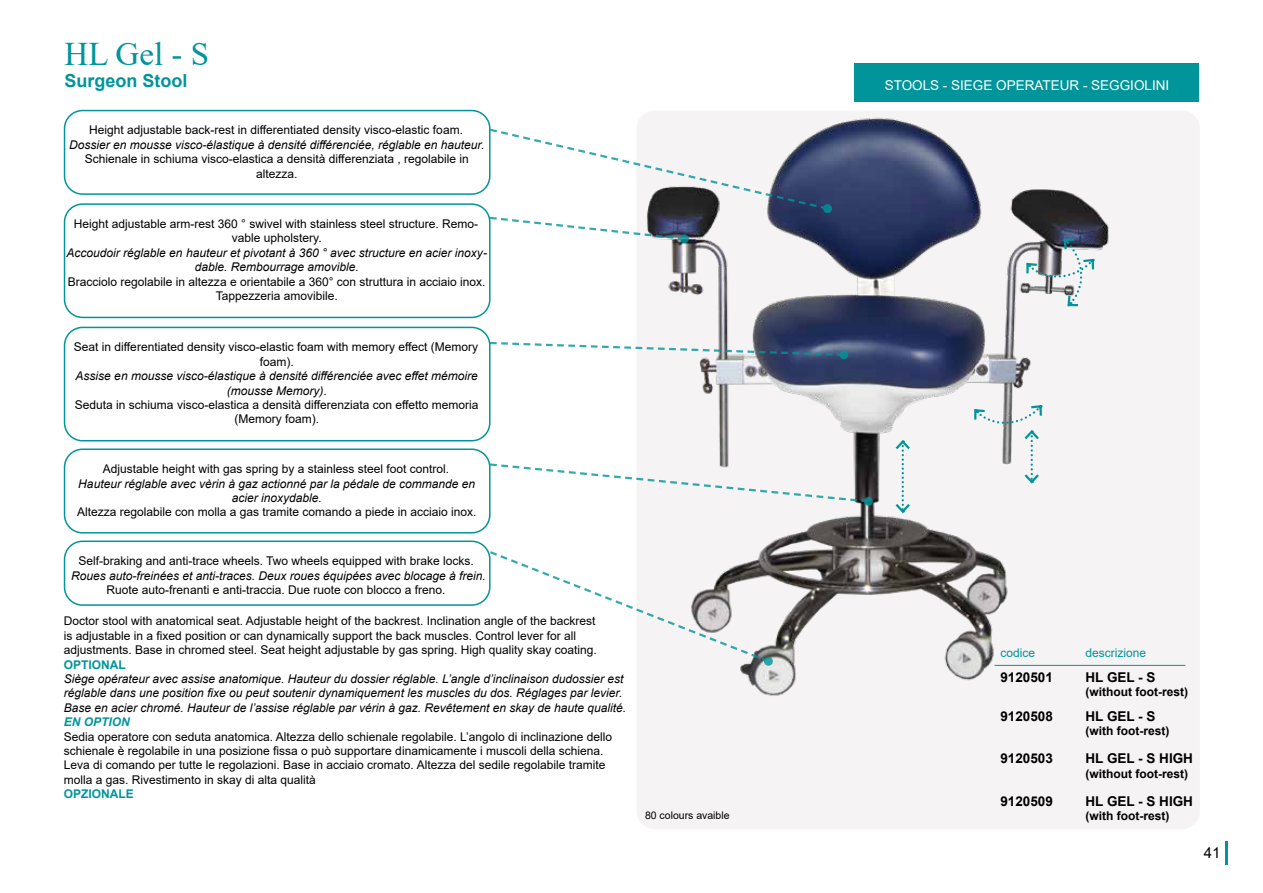
<style>
.page{position:relative;width:1263px;height:893px;background:#fff}
.page>*{position:absolute;margin:0;border:0;box-sizing:border-box;transform-origin:0 0}
.t1{font:33px "Times New Roman";color:#00959a}
.t2{font:700 18px "Arial";color:#00959a}
.t3{font:15px "Arial";color:#000}
.t4{font:700 13.5px "Arial";color:#000}
.t5{font:13.5px "Arial";color:#fff}
.t6{font:12px/14.4px "Arial";color:#000;text-align:center}
.t7{font:italic 12px/14.4px "Arial";color:#000;text-align:center}
.t8{font:700 12px "Arial";color:#000}
.t9{font:700 12px "Arial";color:#00959a}
.t10{font:12px "Arial";color:#00959a}
.t11{font:italic 700 12px "Arial";color:#00959a}
.t12{font:10.5px "Arial";color:#000}
.s1{font-style:italic}
</style>
<div class="page">
<div style="left:636px;top:111px;width:564px;height:718px;background:#f2efef;border-radius:18px"></div>
<hr style="left:1225px;top:841px;width:3px;height:23px;background:#00959a">
<img style="left:636px;top:118px;width:519px;height:578px">
<svg style="left:893px;top:438px;width:19px;height:77px"></svg>
<svg style="left:973px;top:403px;width:71px;height:82px"></svg>
<svg style="left:1025px;top:237px;width:71px;height:70px"></svg>
<div style="left:855px;top:64px;width:344px;height:38px;background:#00959a"></div>
<hr style="left:994px;top:665px;width:191px;height:1px;background:#00959a">
<div style="left:64px;top:110px;width:426px;height:85px;border:2px solid #00959a;border-radius:18px"></div>
<svg style="left:823px;top:204px;width:9px;height:9px"></svg>
<div style="left:64px;top:203px;width:426px;height:115px;border:2px solid #00959a;border-radius:18px"></div>
<div style="left:64px;top:327px;width:426px;height:114px;border:2px solid #00959a;border-radius:18px"></div>
<svg style="left:488px;top:341px;width:358px;height:16px"></svg>
<svg style="left:839px;top:350px;width:9px;height:9px"></svg>
<div style="left:64px;top:448px;width:426px;height:85px;border:2px solid #00959a;border-radius:18px"></div>
<svg style="left:488px;top:462px;width:383px;height:42px"></svg>
<svg style="left:864px;top:497px;width:9px;height:9px"></svg>
<div style="left:64px;top:541px;width:426px;height:65px;border:2px solid #00959a;border-radius:18px"></div>
<svg style="left:488px;top:550px;width:283px;height:114px"></svg>
<svg style="left:764px;top:657px;width:9px;height:9px"></svg>
<svg style="left:488px;top:127px;width:342px;height:114px"></svg>
<svg style="left:680px;top:234px;width:9px;height:9px"></svg>
<h1 class="t1" style="left:65px;top:31px;width:146px">HL Gel - S</h1>
<h2 class="t2" style="left:65px;top:68px;width:125px">Surgeon Stool</h2>
<p class="t6" style="left:89px;top:123px;width:375px">Height adjustable back-rest in differentiated density visco-elastic foam.</p>
<p class="t7" style="left:69px;top:138px;width:417px">Dossier en mousse visco-élastique à densité différenciée, réglable en hauteur.</p>
<p class="t6" style="left:85px;top:152px;width:385px">Schienale in schiuma visco-elastica a densità differenziata , regolabile in altezza.</p>
<p class="t6" style="left:74px;top:216px;width:406px">Height adjustable arm-rest 360 ° swivel with stainless steel structure. Remo&shy;vable upholstery.</p>
<p class="t7" style="left:67px;top:246px;width:422px">Accoudoir réglable en hauteur et pivotant à 360 ° avec structure en acier inoxy&shy;dable. Rembourrage amovible.</p>
<p class="t6" style="left:68px;top:274px;width:419px">Bracciolo regolabile in altezza e orientabile a 360° con struttura in acciaio inox.<br>Tappezzeria amovibile.</p>
<p class="t6" style="left:74px;top:340px;width:406px">Seat in differentiated density visco-elastic foam with memory effect (Memory foam).</p>
<p class="t6" style="left:75px;top:369px;width:405px"><span class="s1">Assise en mousse visco-élastique à densité différenciée avec effet mémoire (mousse Memory)</span>.<br>Seduta in schiuma visco-elastica a densità differenziata con effetto memoria (Memory foam).</p>
<p class="t6" style="left:103px;top:462px;width:348px">Adjustable height with gas spring by a stainless steel foot control.</p>
<p class="t7" style="left:78px;top:476px;width:398px">Hauteur réglable avec vèrin à gaz actionné par la pédale de commande en acier inoxydable.</p>
<p class="t6" style="left:77px;top:505px;width:401px">Altezza regolabile con molla a gas tramite comando a piede in acciaio inox.</p>
<p class="t6" style="left:78px;top:554px;width:397px">Self-braking and anti-trace wheels. Two wheels equipped with brake locks.</p>
<p class="t7" style="left:71px;top:568px;width:416px">Roues auto-freinées et anti-traces. Deux roues équipées avec blocage à frein.</p>
<p class="t6" style="left:107px;top:582px;width:340px">Ruote auto-frenanti e anti-traccia. Due ruote con blocco a freno.</p>
<p class="t6" style="left:64px;top:614px;width:534px;text-align:left">Doctor stool with anatomical seat. Adjustable height of the backrest. Inclination angle of the backrest is adjustable in a fixed position or can dynamically support the back muscles. Control lever for all adjustments. Base in chromed steel. Seat height adjustable by gas spring. High quality skay coating.</p>
<p class="t9" style="left:64px;top:656px;width:64px">OPTIONAL</p>
<p class="t7" style="left:64px;top:672px;width:564px;text-align:left">Siège opérateur avec assise anatomique. Hauteur du dossier réglable. L’angle d’inclinaison dudossier est réglable dans une position fixe ou peut soutenir dynamiquement les muscles du dos. Réglages par levier.<br>Base en acier chromé. Hauteur de l’assise réglable par vérin à gaz. Revêtement en skay de haute qualité.</p>
<p class="t11" style="left:64px;top:714px;width:68px">EN OPTION</p>
<p class="t6" style="left:64px;top:729px;width:550px;text-align:left">Sedia operatore con seduta anatomica. Altezza dello schienale regolabile. L’angolo di inclinazione dello schienale è regolabile in una posizione fissa o può supportare dinamicamente i muscoli della schiena.<br>Leva di comando per tutte le regolazioni. Base in acciaio cromato. Altezza del sedile regolabile tramite molla a gas. Rivestimento in skay di alta qualità</p>
<p class="t9" style="left:64px;top:785px;width:72px">OPZIONALE</p>
<p class="t5" style="left:885px;top:76px;width:286px">STOOLS - SIEGE OPERATEUR - SEGGIOLINI</p>
<p class="t10" style="left:1000px;top:645px;width:36px">codice</p>
<p class="t10" style="left:1085px;top:645px;width:62px">descrizione</p>
<p class="t4" style="left:1000px;top:667px;width:54px">9120501</p>
<p class="t4" style="left:1085px;top:667px;width:72px">HL GEL - S</p>
<p class="t8" style="left:1085px;top:683px;width:104px">(without foot-rest)</p>
<p class="t4" style="left:1000px;top:706px;width:54px">9120508</p>
<p class="t4" style="left:1085px;top:706px;width:72px">HL GEL - S</p>
<p class="t8" style="left:1085px;top:722px;width:85px">(with foot-rest)</p>
<p class="t4" style="left:1000px;top:749px;width:54px">9120503</p>
<p class="t4" style="left:1085px;top:749px;width:109px">HL GEL - S HIGH</p>
<p class="t8" style="left:1085px;top:765px;width:104px">(without foot-rest)</p>
<p class="t4" style="left:1000px;top:791px;width:54px">9120509</p>
<p class="t4" style="left:1085px;top:791px;width:109px">HL GEL - S HIGH</p>
<p class="t12" style="left:645px;top:808px;width:86px">80 colours avaible</p>
<p class="t8" style="left:1085px;top:807px;width:85px">(with foot-rest)</p>
<p class="t3" style="left:1204px;top:842px;width:18px">41</p>
</div>
